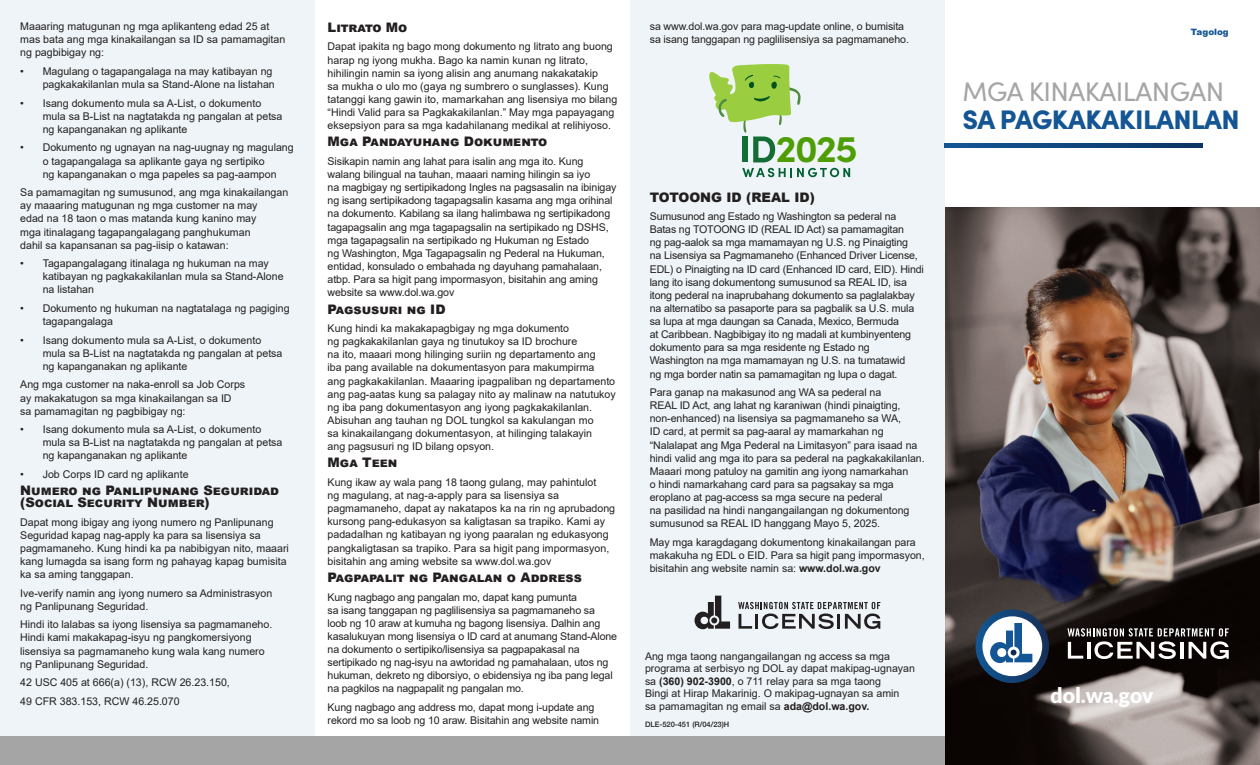
<style>
.page{position:relative;width:1260px;height:765px;background:#fff}
.page>*{position:absolute;margin:0;border:0;box-sizing:border-box;transform-origin:0 0}
.t1{font:700 37.62px "Sofia Pro";color:#4e9d03}
.t2{font:900 26.88px "Sofia Pro";letter-spacing:-.02em;color:#145594}
.t3{font:26.88px "Sofia Pro";letter-spacing:-.02em;color:#a4a5a4}
.t4{font:900 21.25px "Lato";color:#fff}
.body_sp{font:900 13.12px/11.9px "Arial";color:#231f20}
.body_sp-2{font:10.62px/13.1px "Arial";color:#231f20}
.Body{font:10.62px/12.5px "Arial";color:#231f20}
.t5{font:900 8.75px "Arial";color:#145594}
.Body-2{font:500 7.5px "Helvetica Neue LT Std";color:#231f20}
.s1{font-weight:700}
</style>
<div class="page">
<div style="left:0;top:0;width:315px;height:765px;background:#eef4f7"></div>
<div style="left:630px;top:0;width:315px;height:765px;background:#eef4f7"></div>
<div style="left:0;top:736px;width:945px;height:29px;background:#a4a5a4"></div>
<svg style="left:742px;top:168px;width:108px;height:9px"></svg>
<svg style="left:709px;top:64px;width:92px;height:98px"></svg>
<svg style="left:738px;top:602px;width:142px;height:27px"></svg>
<svg style="left:695px;top:596px;width:35px;height:33px"></svg>
<svg style="left:945px;top:144px;width:258px;height:4px"></svg>
<img style="left:945px;top:207px;width:314px;height:558px">
<svg style="left:976px;top:609px;width:73px;height:74px"></svg>
<svg style="left:1067px;top:628px;width:162px;height:31px"></svg>
<p class="body_sp-2" style="left:20px;top:20px;width:267px">Maaaring matugunan ng mga aplikanteng edad 25 at mas bata ang mga kinakailangan sa ID sa pamamagitan ng pagbibigay ng:</p>
<p class="body_sp-2" style="left:20px;top:65px;width:256px;text-align:right">• Magulang o tagapangalaga na may katibayan ng pagkakakilanlan mula sa Stand-Alone na listahan</p>
<p class="body_sp-2" style="left:43px;top:96px;width:241px;text-indent:-22px">• Isang dokumento mula sa A-List, o dokumento mula sa B-List na nagtatakda ng pangalan at petsa ng kapanganakan ng aplikante</p>
<p class="body_sp-2" style="left:43px;top:141px;width:253px;text-indent:-22px">• Dokumento ng ugnayan na nag-uugnay ng magulang o tagapangalaga sa aplikante gaya ng sertipiko<br>ng kapanganakan o mga papeles sa pag-aampon</p>
<p class="body_sp-2" style="left:20px;top:186px;width:270px">Sa pamamagitan ng sumusunod, ang mga kinakailangan ay maaaring matugunan ng mga customer na may<br>edad na 18 taon o mas matanda kung kanino may<br>mga itinalagang tagapangalagang panghukuman<br>dahil sa kapansanan sa pag-iisip o katawan:</p>
<p class="body_sp-2" style="left:43px;top:257px;width:242px;text-indent:-22px">• Tagapangalagang itinalaga ng hukuman na may katibayan ng pagkakakilanlan mula sa Stand-Alone na listahan</p>
<p class="body_sp-2" style="left:43px;top:302px;width:248px;text-indent:-22px">• Dokumento ng hukuman na nagtatalaga ng pagiging tagapangalaga</p>
<p class="body_sp-2" style="left:43px;top:333px;width:241px;text-indent:-22px">• Isang dokumento mula sa A-List, o dokumento mula sa B-List na nagtatakda ng pangalan at petsa ng kapanganakan ng aplikante</p>
<p class="body_sp-2" style="left:20px;top:378px;width:226px">Ang mga customer na naka-enroll sa Job Corps ay makakatugon sa mga kinakailangan sa ID sa pamamagitan ng pagbibigay ng:</p>
<p class="body_sp-2" style="left:43px;top:423px;width:241px;text-indent:-22px">• Isang dokumento mula sa A-List, o dokumento mula sa B-List na nagtatakda ng pangalan at petsa ng kapanganakan ng aplikante</p>
<p class="body_sp-2" style="left:20px;top:468px;width:170px">• Job Corps ID card ng aplikante</p>
<p class="body_sp" style="left:20px;top:484px;width:260px">Numero ng Panlipunang Seguridad (Social Security Number)</p>
<p class="body_sp-2" style="left:20px;top:515px;width:270px">Dapat mong ibigay ang iyong numero ng Panlipunang Seguridad kapag nag-apply ka para sa lisensiya sa pagmamaneho. Kung hindi ka pa nabibigyan nito, maaari kang lumagda sa isang form ng pahayag kapag bumisita ka sa aming tanggapan.</p>
<p class="body_sp-2" style="left:20px;top:586px;width:254px">Ive-verify namin ang iyong numero sa Administrasyon ng Panlipunang Seguridad.</p>
<p class="body_sp-2" style="left:20px;top:618px;width:254px">Hindi ito lalabas sa iyong lisensiya sa pagmamaneho.<br>Hindi kami makakapag-isyu ng pangkomersiyong lisensiya sa pagmamaneho kung wala kang numero ng Panlipunang Seguridad.</p>
<p class="body_sp-2" style="left:20px;top:676px;width:211px">42 USC 405 at 666(a) (13), RCW 26.23.150,</p>
<p class="body_sp-2" style="left:20px;top:694px;width:161px">49 CFR 383.153, RCW 46.25.070</p>
<p class="body_sp" style="left:328px;top:21px;width:81px">Litrato Mo</p>
<p class="body_sp-2" style="left:328px;top:40px;width:291px">Dapat ipakita ng bago mong dokumento ng litrato ang buong harap ng iyong mukha. Bago ka namin kunan ng litrato, hihilingin namin sa iyong alisin ang anumang nakakatakip<br>sa mukha o ulo mo (gaya ng sumbrero o sunglasses). Kung tatanggi kang gawin ito, mamarkahan ang lisensiya mo bilang “Hindi Valid para sa Pagkakakilanlan.” May mga papayagang eksepsiyon para sa mga kadahilanang medikal at relihiyoso.</p>
<p class="body_sp" style="left:328px;top:135px;width:221px">Mga Pandayuhang Dokumento</p>
<p class="body_sp-2" style="left:328px;top:155px;width:290px">Sisikapin namin ang lahat para isalin ang mga ito. Kung walang bilingual na tauhan, maaari naming hilingin sa iyo<br>na magbigay ng sertipikadong Ingles na pagsasalin na ibinigay ng isang sertipikadong tagapagsalin kasama ang mga orihinal na dokumento. Kabilang sa ilang halimbawa ng sertipikadong tagapagsalin ang mga tagapagsalin na sertipikado ng DSHS, mga tagapagsalin na sertipikado ng Hukuman ng Estado<br>ng Washington, Mga Tagapagsalin ng Pederal na Hukuman, entidad, konsulado o embahada ng dayuhang pamahalaan, atbp. Para sa higit pang impormasyon, bisitahin ang aming website sa www.dol.wa.gov</p>
<p class="body_sp" style="left:328px;top:302px;width:119px">Pagsusuri ng ID</p>
<p class="body_sp-2" style="left:328px;top:322px;width:290px">Kung hindi ka makakapagbigay ng mga dokumento<br>ng pagkakakilanlan gaya ng tinutukoy sa ID brochure<br>na ito, maaari mong hilinging suriin ng departamento ang<br>iba pang available na dokumentasyon para makumpirma<br>ang pagkakakilanlan. Maaaring ipagpaliban ng departamento ang pag-aatas kung sa palagay nito ay malinaw na natutukoy ng iba pang dokumentasyon ang iyong pagkakakilanlan.<br>Abisuhan ang tauhan ng DOL tungkol sa kakulangan mo<br>sa kinakailangang dokumentasyon, at hilinging talakayin<br>ang pagsusuri ng ID bilang opsyon.</p>
<p class="body_sp" style="left:328px;top:456px;width:71px">Mga Teen</p>
<p class="body_sp-2" style="left:328px;top:476px;width:289px">Kung ikaw ay wala pang 18 taong gulang, may pahintulot<br>ng magulang, at nag-a-apply para sa lisensiya sa pagmamaneho, dapat ay nakatapos ka na rin ng aprubadong kursong pang-edukasyon sa kaligtasan sa trapiko. Kami ay padadalhan ng katibayan ng iyong paaralan ng edukasyong pangkaligtasan sa trapiko. Para sa higit pang impormasyon, bisitahin ang aming website sa www.dol.wa.gov</p>
<p class="body_sp" style="left:328px;top:571px;width:256px">Pagpapalit ng Pangalan o Address</p>
<p class="body_sp-2" style="left:328px;top:590px;width:291px">Kung nagbago ang pangalan mo, dapat kang pumunta<br>sa isang tanggapan ng paglilisensiya sa pagmamaneho sa loob ng 10 araw at kumuha ng bagong lisensiya. Dalhin ang kasalukuyan mong lisensiya o ID card at anumang Stand‑Alone na dokumento o sertipiko/lisensiya sa pagpapakasal na sertipikado ng nag-isyu na awtoridad ng pamahalaan, utos ng hukuman, dekreto ng diborsiyo, o ebidensiya ng iba pang legal na pagkilos na nagpapalit ng pangalan mo.</p>
<p class="body_sp-2" style="left:328px;top:701px;width:273px">Kung nagbago ang address mo, dapat mong i-update ang rekord mo sa loob ng 10 araw. Bisitahin ang website namin</p>
<p class="body_sp-2" style="left:650px;top:20px;width:261px">sa www.dol.wa.gov para mag-update online, o bumisita sa isang tanggapan ng paglilisensiya sa pagmamaneho.</p>
<h1 class="t1" style="left:776px;top:120px;width:83px">2025</h1>
<p class="body_sp" style="left:650px;top:190px;width:166px">TOTOONG ID (REAL ID)</p>
<p class="body_sp-2" style="left:650px;top:210px;width:276px">Sumusunod ang Estado ng Washington sa pederal na Batas ng TOTOONG ID (REAL ID Act) sa pamamagitan<br>ng pag-aalok sa mga mamamayan ng U.S. ng Pinaigting<br>na Lisensiya sa Pagmamaneho (Enhanced Driver License, EDL) o Pinaigting na ID card (Enhanced ID card, EID). Hindi lang ito isang dokumentong sumusunod sa REAL ID, isa itong pederal na inaprubahang dokumento sa paglalakbay na alternatibo sa pasaporte para sa pagbalik sa U.S. mula sa lupa at mga daungan sa Canada, Mexico, Bermuda<br>at Caribbean. Nagbibigay ito ng madali at kumbinyenteng dokumento para sa mga residente ng Estado ng Washington na mga mamamayan ng U.S. na tumatawid<br>ng mga border natin sa pamamagitan ng lupa o dagat.</p>
<p class="body_sp-2" style="left:650px;top:386px;width:276px">Para ganap na makasunod ang WA sa pederal na<br>REAL ID Act, ang lahat ng karaniwan (hindi pinaigting, non‑enhanced) na lisensiya sa pagmamaneho sa WA,<br>ID card, at permit sa pag-aaral ay mamarkahan ng “Nalalapat ang Mga Pederal na Limitasyon” para isaad na hindi valid ang mga ito para sa pederal na pagkakakilanlan.<br>Maaari mong patuloy na gamitin ang iyong namarkahan<br>o hindi namarkahang card para sa pagsakay sa mga eroplano at pag-access sa mga secure na pederal<br>na pasilidad na hindi nangangailangan ng dokumentong sumusunod sa REAL ID hanggang Mayo 5, 2025.</p>
<p class="body_sp-2" style="left:650px;top:535px;width:276px">May mga karagdagang dokumentong kinakailangan para makakuha ng EDL o EID. Para sa higit pang impormasyon, bisitahin ang website namin sa: <span class="s1">www.dol.wa.gov</span></p>
<p class="Body" style="left:645px;top:650px;width:272px">Ang mga taong nangangailangan ng access sa mga programa at serbisyo ng DOL ay dapat makipag-ugnayan sa <span class="s1">(360) 902-3900</span>, o 711 relay para sa mga taong<br>Bingi at Hirap Makarinig. O makipag-ugnayan sa amin<br>sa pamamagitan ng email sa <span class="s1">ada@dol.wa.gov.</span></p>
<p class="Body-2" style="left:645px;top:720px;width:86px">DLE-520-451 (R/04/23)H</p>
<p class="t5" style="left:1191px;top:25px;width:40px">Tagolog</p>
<h1 class="t3" style="left:963px;top:72px;width:263px">MGA KINAKAILANGAN</h1>
<h1 class="t2" style="left:963px;top:98px;width:279px">SA PAGKAKAKILANLAN</h1>
<p class="t4" style="left:1051px;top:683px;width:104px">dol.wa.gov</p>
</div>
